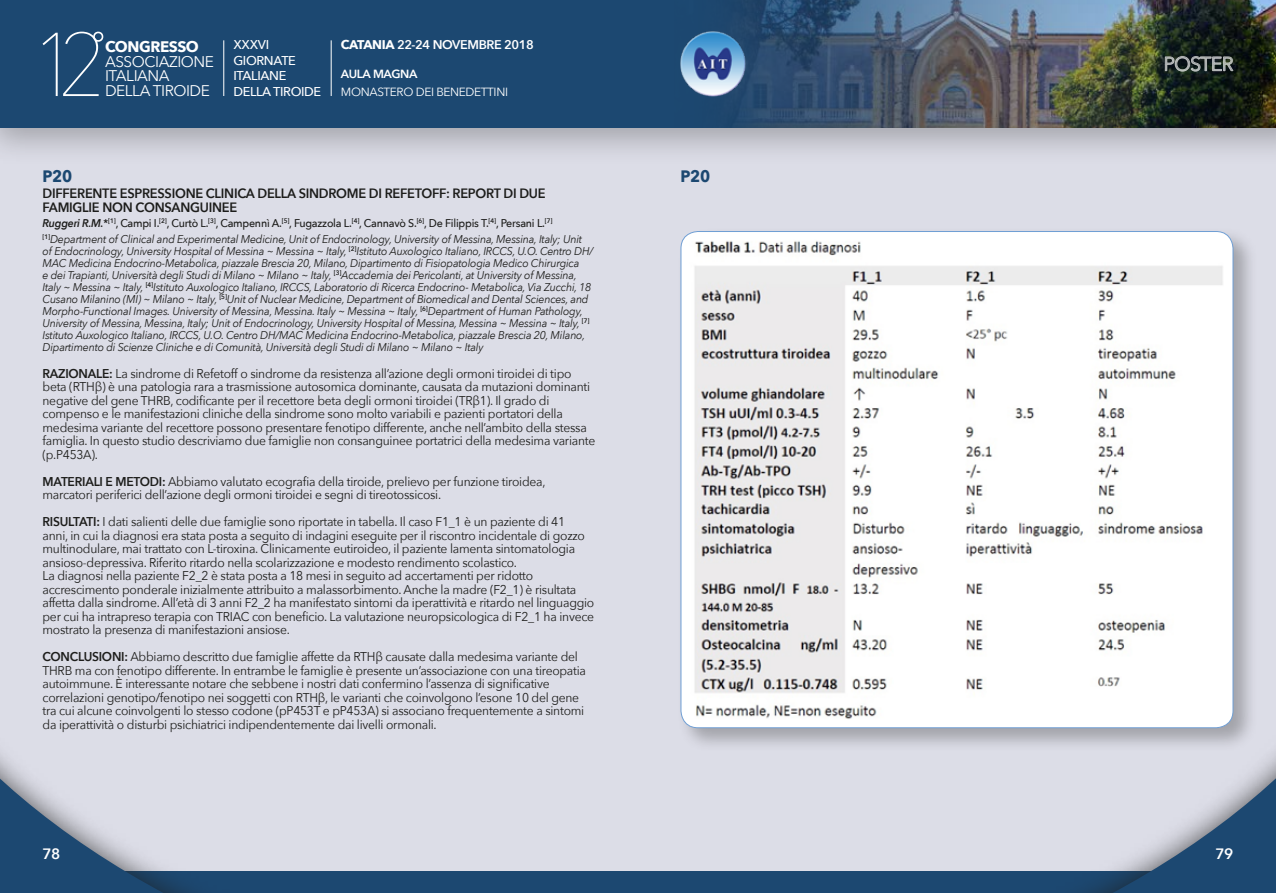
<style>
.page{position:relative;width:1276px;height:893px;background:#fff}
.page>*{position:absolute;margin:0;border:0;box-sizing:border-box;transform-origin:0 0}
.t1{font:200 89.4px "Avenir Next";color:#fff}
.t2{font:19.5px "Avenir Next";letter-spacing:-.03em;color:#fff}
.t3{font:700 16.5px "Avenir Next";letter-spacing:-.02em;color:#1c4871;scale:.95 1}
.t4{font:15.45px/14.5px "Avenir Next";letter-spacing:-.03em;color:#fff}
.t5{font:700 15.3px "Avenir Next";letter-spacing:-.03em;color:#fff}
.t6{font:600 15px "Avenir Next";color:#fff}
.t7{font:600 13.5px/14.2px "Avenir Next";letter-spacing:-.02em;color:#1d1d1b;scale:.95 1}
.t8{font:12.75px/13.5px "Avenir Next";letter-spacing:-.02em;color:#1d1d1b;scale:.95 1}
.t9{font:500 12.75px/15.6px "Avenir Next";letter-spacing:-.03em;color:#fff}
.t10{font:600 12.6px "Avenir Next";letter-spacing:-.03em;color:#fff}
.t11{font:11.85px "Avenir Next";letter-spacing:-.03em;color:#fff}
.t12{font:600 11.85px "Avenir Next";letter-spacing:-.03em;color:#fff}
.t13{font:italic 11.25px/12px "Avenir Next";letter-spacing:-.02em;color:#1d1d1b;scale:.95 1}
.s1{font-weight:700}
.s2{font-weight:600}
.s3{font-weight:500;font-style:normal}
</style>
<div class="page">
<div style="left:0;top:0;width:638px;height:893px;background:#dcdde7"></div>
<div style="left:638px;top:0;width:638px;height:893px;background:#dcdde7"></div>
<div style="left:0;top:872px;width:639px;height:21px;background:#1c4871"></div>
<div style="left:638px;top:872px;width:638px;height:21px;background:#1c4871"></div>
<div style="left:0;top:0;width:638px;height:167px;background:#1d1d1b;opacity:.3"></div>
<div style="left:0;top:0;width:638px;height:128px;background:#1c4871"></div>
<div style="left:638px;top:0;width:638px;height:167px;background:#1d1d1b;opacity:.3"></div>
<svg style="left:93px;top:32px;width:10px;height:10px"></svg>
<hr style="left:223px;top:40px;width:1px;height:56px;background:#fff">
<hr style="left:331px;top:40px;width:1px;height:56px;background:#fff">
<img style="left:638px;top:0;width:638px;height:128px">
<svg style="left:995px;top:753px;width:281px;height:140px"></svg>
<svg style="left:0;top:754px;width:281px;height:139px"></svg>
<img style="left:679px;top:31px;width:68px;height:66px">
<svg style="left:1165px;top:56px;width:68px;height:16px"></svg>
<div style="left:676px;top:227px;width:582px;height:526px;background:#1d1d1b;opacity:.3"></div>
<img style="left:682px;top:231px;width:549px;height:497px">
<h1 class="t1" style="left:30px;top:-11px;width:79px">12</h1>
<p class="t5" style="left:105px;top:33px;width:95px">CONGRESSO</p>
<p class="t4" style="left:105px;top:54px;width:110px">ASSOCIAZIONE<br>ITALIANA</p>
<p class="t4" style="left:105px;top:83px;width:106px">DELLA TIROIDE</p>
<p class="t9" style="left:233px;top:37px;width:89px">XXXVI<br>GIORNATE<br>ITALIANE<br>DELLA TIROIDE</p>
<p class="t10" style="left:341px;top:34px;width:194px"><span class="s1">CATANIA</span> 22-24 NOVEMBRE 2018</p>
<p class="t12" style="left:341px;top:64px;width:78px">AULA MAGNA</p>
<p class="t11" style="left:341px;top:82px;width:169px">MONASTERO DEI BENEDETTINI</p>
<p class="t3" style="left:43px;top:162px;width:33px">P20</p>
<p class="t3" style="left:680px;top:162px;width:33px">P20</p>
<p class="t7" style="left:43px;top:186px;width:531px">DIFFERENTE ESPRESSIONE CLINICA DELLA SINDROME DI REFETOFF: REPORT DI DUE<br>FAMIGLIE NON CONSANGUINEE</p>
<p class="t13" style="left:43px;top:214px;width:569px;line-height:16.2px"><span class="s2">Ruggeri R.M.</span><span class="s3">*</span><sup>[1]</sup><span class="s3">, Campi I.</span><sup>[2]</sup><span class="s3">, Curtò L.</span><sup>[3]</sup><span class="s3">, Campennì A.</span><sup>[5]</sup><span class="s3">, Fugazzola L.</span><sup>[4]</sup><span class="s3">, Cannavò S.</span><sup>[6]</sup><span class="s3">, De Filippis T.</span><sup>[4]</sup><span class="s3">, Persani L.</span><sup>[7] [1]</sup>Department of Clinical and Experimental Medicine, Unit of Endocrinology, University of Messina, Messina, Italy; Unit</p>
<p class="t13" style="left:43px;top:244px;width:581px">of Endocrinology, University Hospital of Messina ~ Messina ~ Italy, <sup>[2]</sup>Istituto Auxologico Italiano, IRCCS, U.O. Centro DH/ MAC Medicina Endocrino-Metabolica, piazzale Brescia 20, Milano, Dipartimento di Fisiopatologia Medico Chirurgica<br>e dei Trapianti, Università degli Studi di Milano ~ Milano ~ Italy, <sup>[3]</sup>Accademia dei Pericolanti, at University of Messina, Italy ~ Messina ~ Italy, <sup>[4]</sup>Istituto Auxologico Italiano, IRCCS, Laboratorio di Ricerca Endocrino- Metabolica, Via Zucchi, 18<br>Cusano Milanino (MI) ~ Milano ~ Italy, <sup>[5]</sup>Unit of Nuclear Medicine, Department of Biomedical and Dental Sciences, and Morpho-Functional Images. University of Messina, Messina. Italy ~ Messina ~ Italy, <sup>[6]</sup>Department of Human Pathology, University of Messina, Messina, Italy; Unit of Endocrinology, University Hospital of Messina, Messina ~ Messina ~ Italy, <sup>[7] </sup>Istituto Auxologico Italiano, IRCCS, U.O. Centro DH/MAC Medicina Endocrino-Metabolica, piazzale Brescia 20, Milano, Dipartimento di Scienze Cliniche e di Comunità, Università degli Studi di Milano ~ Milano ~ Italy</p>
<p class="t8" style="left:43px;top:366px;width:583px"><span class="s2">RAZIONALE:</span> La sindrome di Refetoff o sindrome da resistenza all’azione degli ormoni tiroidei di tipo beta (RTHβ) è una patologia rara a trasmissione autosomica dominante, causata da mutazioni dominanti negative del gene THRB, codificante per il recettore beta degli ormoni tiroidei (TRβ1). Il grado di compenso e le manifestazioni cliniche della sindrome sono molto variabili e pazienti portatori della medesima variante del recettore possono presentare fenotipo differente, anche nell’ambito della stessa famiglia. In questo studio descriviamo due famiglie non consanguinee portatrici della medesima variante (p.P453A).</p>
<p class="t8" style="left:43px;top:474px;width:531px"><span class="s2">MATERIALI E METODI:</span> Abbiamo valutato ecografia della tiroide, prelievo per funzione tiroidea, marcatori periferici dell’azione degli ormoni tiroidei e segni di tireotossicosi.</p>
<p class="t8" style="left:43px;top:515px;width:582px"><span class="s2">RISULTATI:</span> I dati salienti delle due famiglie sono riportate in tabella. Il caso F1_1 è un paziente di 41<br>anni, in cui la diagnosi era stata posta a seguito di indagini eseguite per il riscontro incidentale di gozzo multinodulare, mai trattato con L-tiroxina. Clinicamente eutiroideo, il paziente lamenta sintomatologia ansioso-depressiva. Riferito ritardo nella scolarizzazione e modesto rendimento scolastico.<br>La diagnosi nella paziente F2_2 è stata posta a 18 mesi in seguito ad accertamenti per ridotto accrescimento ponderale inizialmente attribuito a malassorbimento. Anche la madre (F2_1) è risultata affetta dalla sindrome. All’età di 3 anni F2_2 ha manifestato sintomi da iperattività e ritardo nel linguaggio per cui ha intrapreso terapia con TRIAC con beneficio. La valutazione neuropsicologica di F2_1 ha invece mostrato la presenza di manifestazioni ansiose.</p>
<p class="t8" style="left:43px;top:650px;width:573px"><span class="s2">CONCLUSIONI:</span> Abbiamo descritto due famiglie affette da RTHβ causate dalla medesima variante del THRB ma con fenotipo differente. In entrambe le famiglie è presente un’associazione con una tireopatia autoimmune. È interessante notare che sebbene i nostri dati confermino l’assenza di significative correlazioni genotipo/fenotipo nei soggetti con RTHβ, le varianti che coinvolgono l’esone 10 del gene tra cui alcune coinvolgenti lo stesso codone (pP453T e pP453A) si associano frequentemente a sintomi da iperattività o disturbi psichiatrici indipendentemente dai livelli ormonali.</p>
<h2 class="t2" style="left:1163px;top:47px;width:71px">POSTER</h2>
<p class="t6" style="left:43px;top:841px;width:19px">78</p>
<p class="t6" style="left:1215px;top:841px;width:19px">79</p>
</div>
